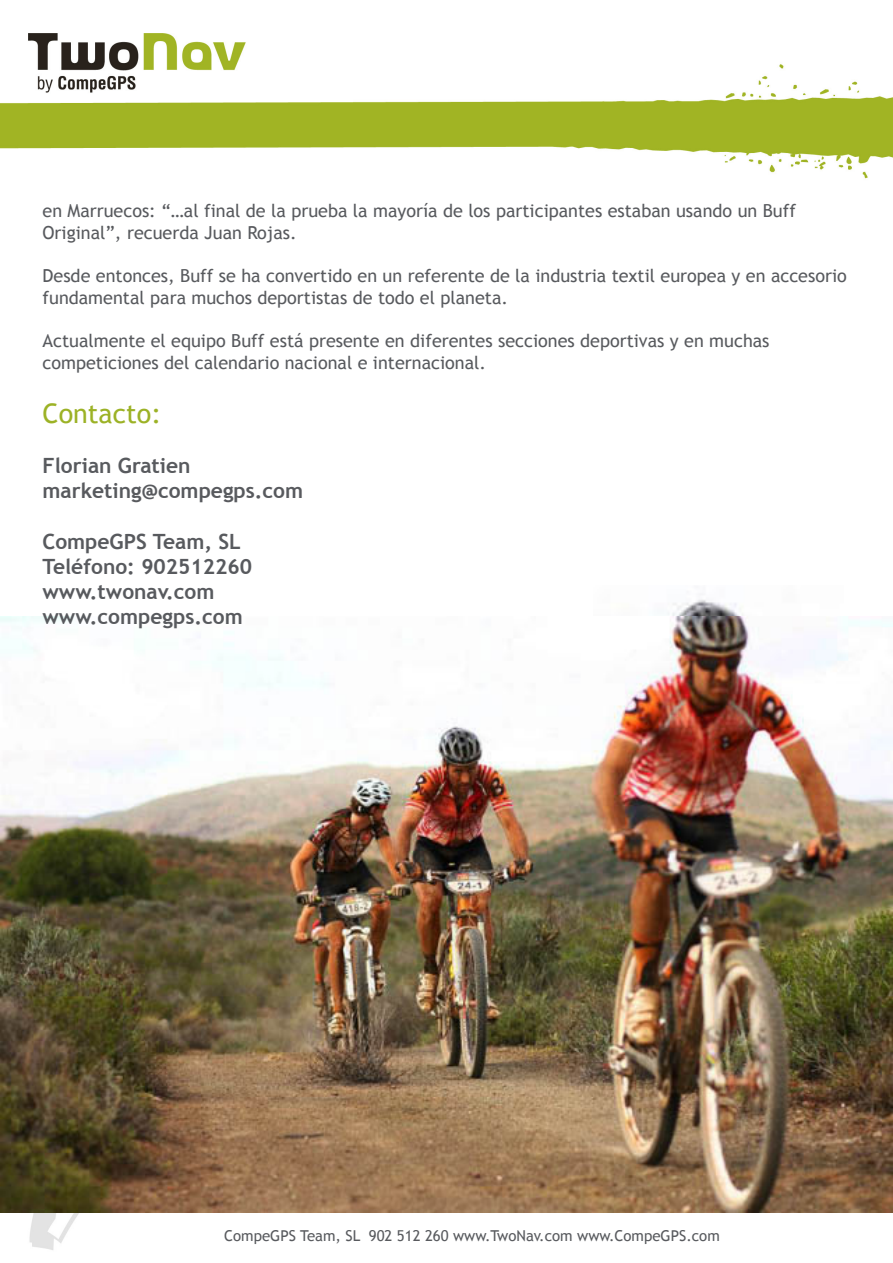
<style>
.page{position:relative;width:893px;height:1263px;background:#fff}
.page>*{position:absolute;margin:0;border:0;box-sizing:border-box;transform-origin:0 0}
.t1{font:27px "Trebuchet MS";color:#9cb226}
.t2{font:700 21px "Trebuchet MS";color:#585a5e}
.t3{font:18px/21.6px "Trebuchet MS";color:#585a5e}
.t4{font:15px "Trebuchet MS";color:#585a5e}
</style>
<div class="page">
<img style="left:0;top:33px;width:893px;height:1217px">
<img style="left:593px;top:586px;width:250px;height:31px">
<img style="left:0;top:617px;width:893px;height:595px">
<p class="t3" style="left:43px;top:200px;width:755px">en Marruecos: “…al final de la prueba la mayoría de los participantes estaban usando un Buff<br>Original”, recuerda Juan Rojas.</p>
<p class="t3" style="left:43px;top:265px;width:806px">Desde entonces, Buff se ha convertido en un referente de la industria textil europea y en accesorio fundamental para muchos deportistas de todo el planeta.</p>
<p class="t3" style="left:43px;top:330px;width:728px">Actualmente el equipo Buff está presente en diferentes secciones deportivas y en muchas competiciones del calendario nacional e internacional.</p>
<p class="t1" style="left:43px;top:396px;width:120px">Contacto:</p>
<p class="t2" style="left:43px;top:453px;width:150px">Florian Gratien</p>
<p class="t2" style="left:43px;top:478px;width:262px">marketing@compegps.com</p>
<p class="t2" style="left:43px;top:528px;width:200px">CompeGPS Team, SL</p>
<p class="t2" style="left:43px;top:553px;width:211px">Teléfono: 902512260</p>
<p class="t2" style="left:43px;top:579px;width:173px">www.twonav.com</p>
<p class="t2" style="left:43px;top:604px;width:202px">www.compegps.com</p>
<p class="t4" style="left:224px;top:1226px;width:497px">CompeGPS Team, SL 902 512 260 www.TwoNav.com www.CompeGPS.com</p>
</div>
